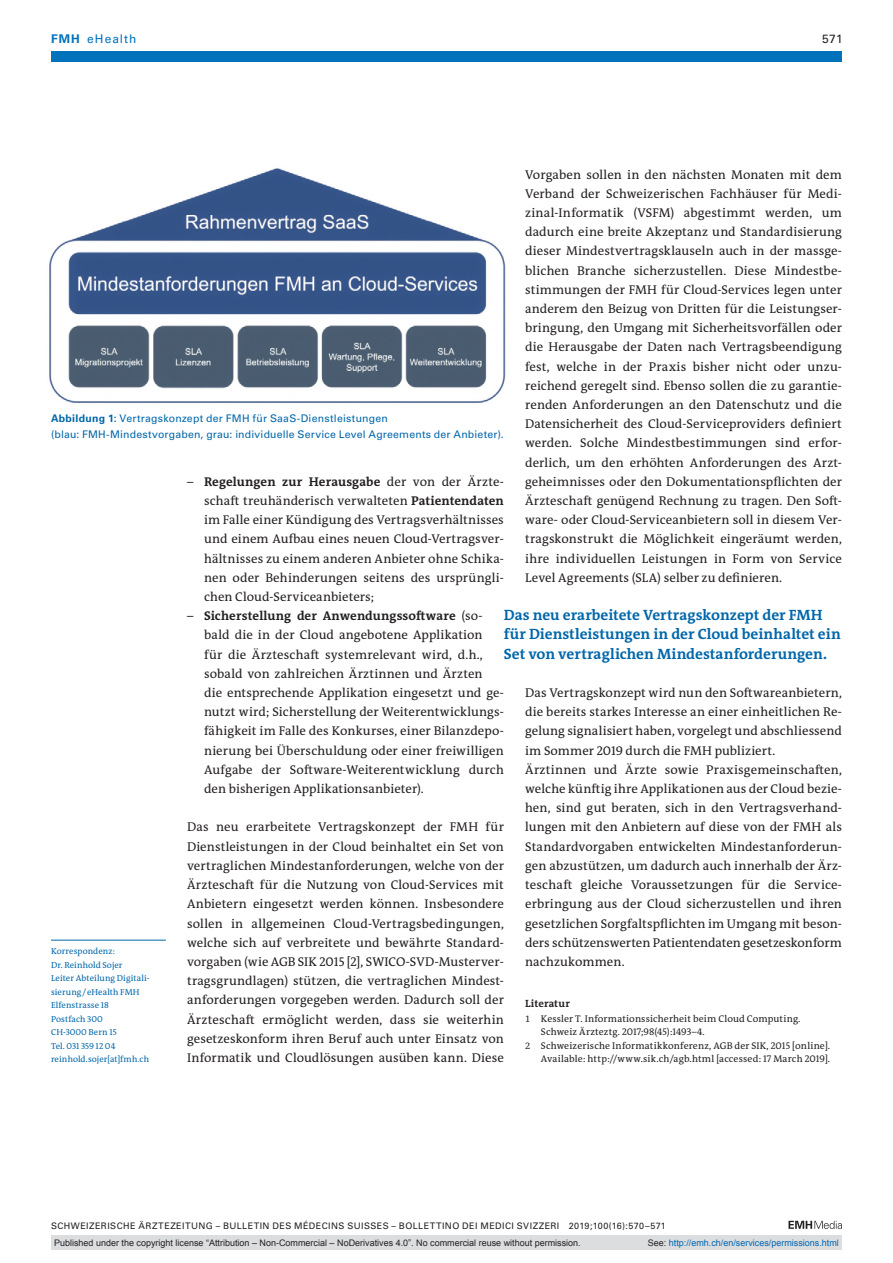
<style>
.page{position:relative;width:893px;height:1263px;background:#fff}
.page>*{position:absolute;margin:0;border:0;box-sizing:border-box;transform-origin:0 0}
.t1{font:700 15px/19.2px "The Antiqua B W7";color:#0067aa}
.t2{font:12.75px/19.2px "The Antiqua B W5 Plain";letter-spacing:.005em;color:#231f20;text-align:justify}
.t3{font:700 12.75px "The Antiqua B W7";letter-spacing:.01em;color:#231f20}
.t4{font:12px "Univers LT Std";letter-spacing:.085em;color:#0072bc}
.t5{font:12px "Univers LT Std";color:#231f20}
.t6{font:10.5px/15.8px "Univers LT Std";letter-spacing:.02em;color:#0067aa}
.t7{font:700 10.5px "The Antiqua B W7";letter-spacing:.015em;color:#231f20}
.t8{font:9.75px "The Antiqua B W5 Plain";letter-spacing:.015em;color:#231f20}
.t9{font:9px "Arial";color:#231f20}
.t10{font:9px "Univers LT Std";letter-spacing:.05em;color:#231f20}
.t11{font:9px "Arial";color:#0166b3}
.t12{font:8.7px/13.5px "The Antiqua B W5 Plain";letter-spacing:.005em;color:#0067aa}
.s1{font-weight:700}
.s2{font-family:"The Antiqua B W5 Plain";font-weight:400}
.s3{font-family:"The Antiqua B W7";font-weight:700}
.s4{font-size:9.3px}
.s5{color:#231f20}
</style>
<div class="page">
<svg style="left:788px;top:1221px;width:54px;height:8px"></svg>
<div style="left:51px;top:51px;width:791px;height:11px;background:#0072bc"></div>
<hr style="left:51px;top:940px;width:115px;height:1px;background:#0067aa">
<img style="left:49px;top:168px;width:457px;height:235px">
<div style="left:51px;top:1235px;width:791px;height:15px;background:#dcdddf"></div>
<p class="t4" style="left:51px;top:31px;width:87px"><span class="s1">FMH</span> eHealth</p>
<p class="t5" style="left:822px;top:31px;width:22px">571</p>
<p class="t2" style="left:525px;top:165px;width:318px">Vorgaben sollen in den nächsten Monaten mit dem Verband der Schweizerischen Fachhäuser für Medi&shy;zinal-Informatik (VSFM) abgestimmt werden, um dadurch eine breite Akzeptanz und Standardisierung dieser Mindestvertragsklauseln auch in der massge&shy;blichen Branche sicherzustellen. Diese Mindestbe&shy;stimmungen der FMH für Cloud-Services legen unter anderem den Beizug von Dritten für die Leistungser&shy;bringung, den Umgang mit Sicherheitsvorfällen oder die Herausgabe der Daten nach Vertragsbeendigung fest, welche in der Praxis bisher nicht oder unzu&shy;reichend geregelt sind. Ebenso sollen die zu garantie&shy;renden Anforderungen an den Datenschutz und die Datensicherheit des Cloud-Serviceproviders definiert werden. Solche Mindestbestimmungen sind erfor&shy;derlich, um den erhöhten Anforderungen des Arzt&shy;geheimnisses oder den Dokumentationspflichten der Ärzteschaft genügend Rechnung zu tragen. Den Soft&shy;ware- oder Cloud-Serviceanbietern soll in diesem Ver&shy;tragskonstrukt die Möglichkeit eingeräumt werden, ihre individuellen Leistungen in Form von Service Level Agreements (SLA) selber zu definieren.</p>
<p class="t6" style="left:51px;top:411px;width:454px"><span class="s1">Abbildung 1:</span> Vertragskonzept der FMH für SaaS-Dienstleistungen<br>(blau: FMH-Mindestvorgaben, grau: individuelle Service Level Agreements der Anbieter).</p>
<p class="t3" style="left:187px;top:473px;width:318px"><span class="s2">–</span> Regelungen zur Herausgabe <span class="s2">der von der Ärzte-</span></p>
<p class="t2" style="left:204px;top:491px;width:301px">schaft treuhänderisch verwalteten <span class="s3">Patientendaten </span>im Falle einer Kündigung des Vertragsverhältnisses und einem Aufbau eines neuen Cloud-Vertragsver&shy;hältnisses zu einem anderen Anbieter ohne Schika&shy;nen oder Behinderungen seitens des ursprüngli&shy;chen Cloud-Serviceanbieters;</p>
<p class="t3" style="left:187px;top:608px;width:297px"><span class="s2">–</span> Sicherstellung der Anwendungssoftware <span class="s2">(so-</span></p>
<p class="t2" style="left:204px;top:626px;width:301px;text-align:left">bald die in der Cloud angebotene Applikation für die Ärzteschaft systemrelevant wird, d.h., sobald von zahlreichen Ärztinnen und Ärzten die entsprechende Applikation eingesetzt und ge&shy;nutzt wird; Sicherstellung der Weiterentwicklungs&shy;fähigkeit im Falle des Konkurses, einer Bilanzdepo&shy;nierung bei Überschuldung oder einer freiwilligen Aufgabe der Software-Weiterentwicklung durch den bisherigen Applikationsanbieter).</p>
<p class="t2" style="left:187px;top:818px;width:318px">Das neu erarbeitete Vertragskonzept der FMH für Dienstleistungen in der Cloud beinhaltet ein Set von vertraglichen Mindestanforderungen, welche von der Ärzteschaft für die Nutzung von Cloud-Services mit Anbietern eingesetzt werden können. Insbesondere sollen in allgemeinen Cloud-Vertragsbedingungen, welche sich auf verbreitete und bewährte Standard&shy;vorgaben (wie AGB SIK 2015 [2], SWICO-SVD-Musterver&shy;tragsgrundlagen) stützen, die vertraglichen Mindest&shy;anforderungen vorgegeben werden. Dadurch soll der Ärzteschaft ermöglicht werden, dass sie weiterhin gesetzeskonform ihren Beruf auch unter Einsatz von Informatik und Cloudlösungen ausüben kann. Diese</p>
<p class="t1" style="left:504px;top:606px;width:338px">Das neu erarbeitete Vertragskonzept der FMH für Dienstleistungen in der Cloud beinhaltet ein<br>Set von vertraglichen Mindestanforderungen.</p>
<p class="t2" style="left:525px;top:683px;width:318px;text-align:left">Das Vertragskonzept wird nun den Softwareanbietern, die bereits starkes Interesse an einer einheitlichen Re&shy;gelung signalisiert haben, vorgelegt und abschliessend im Sommer 2019 durch die FMH publiziert.<br>Ärztinnen und Ärzte sowie Praxisgemeinschaften, welche künftig ihre Applikationen aus der Cloud bezie&shy;hen, sind gut beraten, sich in den Vertragsverhand&shy;lungen mit den Anbietern auf diese von der FMH als Standardvorgaben entwickelten Mindestanforderun&shy;gen abzustützen, um dadurch auch innerhalb der Ärz&shy;teschaft gleiche Voraussetzungen für die Service&shy;erbringung aus der Cloud sicherzustellen und ihren gesetzlichen Sorgfaltspflichten im Umgang mit beson&shy;ders schützenswerten Patientendaten gesetzeskonform nachzukommen.</p>
<p class="t7" style="left:525px;top:996px;width:46px">Literatur</p>
<p class="t8" style="left:525px;top:1012px;width:277px"><span class="s4">1</span> Kessler T. Informationssicherheit beim Cloud Computing.</p>
<p class="t8" style="left:541px;top:1025px;width:165px">Schweiz Ärzteztg. 2017;98(45):1493–4.</p>
<p class="t8" style="left:525px;top:1039px;width:307px"><span class="s4">2</span> Schweizerische Informatikkonferenz, AGB der SIK, 2015 [online].</p>
<p class="t8" style="left:541px;top:1052px;width:291px">Available: http://www.sik.ch/agb.html [accessed: 17 March 2019].</p>
<p class="t12" style="left:51px;top:945px;width:100px">Korrespondenz:<br>Dr. Reinhold Sojer<br>Leiter Abteilung Digitali&shy;sierung/eHealth FMH<br>Elfenstrasse 18<br>Postfach 300<br>CH-3000 Bern 15<br>Tel. 031 359 12 04 reinhold.sojer[at]fmh.ch</p>
<p class="t10" style="left:51px;top:1220px;width:616px">SCHWEIZERISCHE ÄRZTEZEITUNG – BULLETIN DES MÉDECINS SUISSES – BOLLETTINO DEI MEDICI SVIZZERI 2019;100(16):570–571</p>
<p class="t9" style="left:54px;top:1237px;width:528px">Published under the copyright license “Attribution – Non-Commercial – NoDerivatives 4.0”. No commercial reuse without permission.</p>
<p class="t11" style="left:648px;top:1237px;width:193px"><span class="s5">See:</span> http://emh.ch/en/services/permissions.html</p>
</div>
